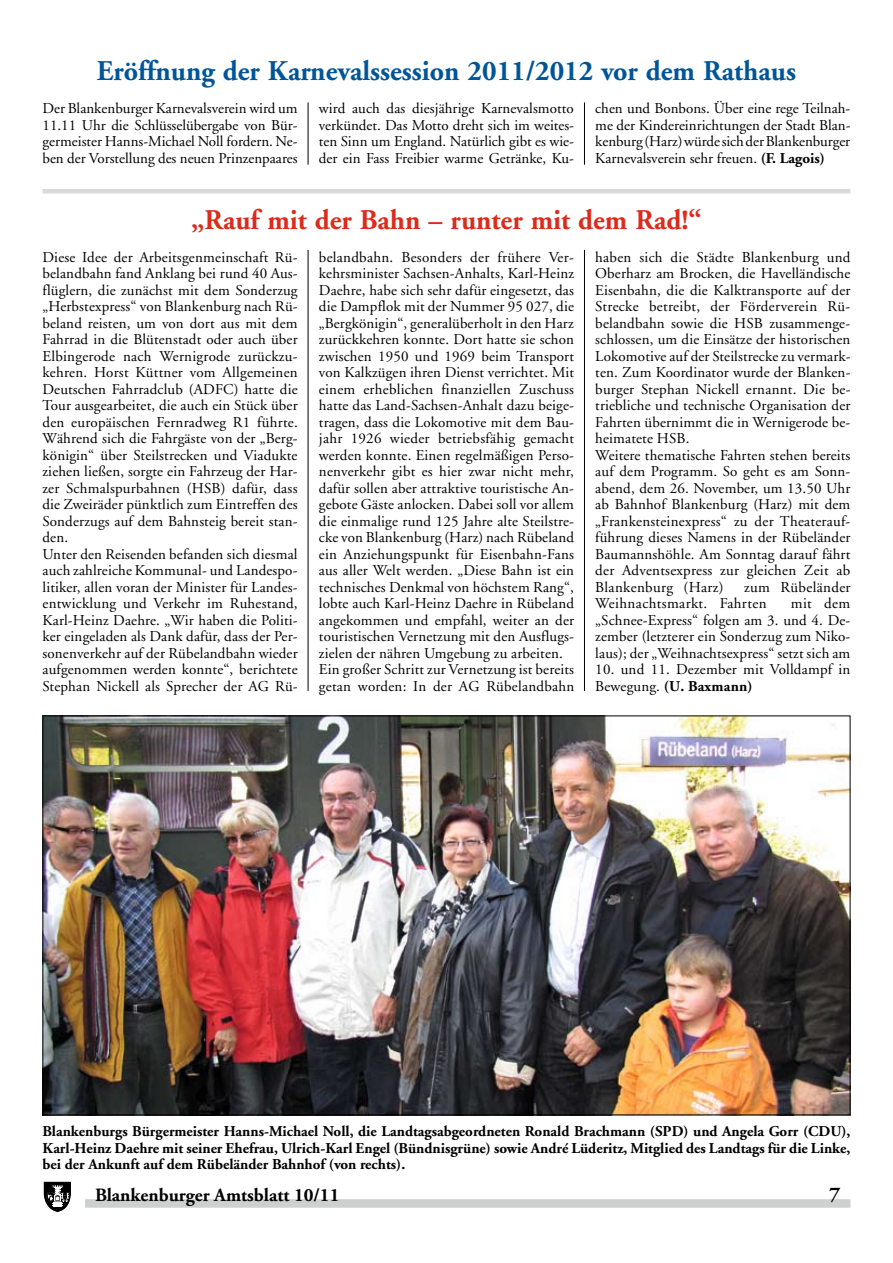
<style>
.page{position:relative;width:893px;height:1263px;background:#fff}
.page>*{position:absolute;margin:0;border:0;box-sizing:border-box;transform-origin:0 0}
.t1{font:700 28.5px "Adobe Garamond";color:#005598}
.t2{font:700 28.5px "Adobe Garamond";color:#dd2a1b}
.t3{font:700 21px "Adobe Garamond";color:#000}
.t4{font:700 18.75px "Adobe Garamond";color:#000}
.t5{font:15px/16.5px "Adobe Garamond";letter-spacing:.01em;color:#000}
.t6{font:700 15px/16.5px "Adobe Garamond";color:#000;text-align:justify}
.s1{font-weight:700}
</style>
<div class="page">
<svg style="left:43px;top:1182px;width:28px;height:30px"></svg>
<svg style="left:44px;top:1182px;width:26px;height:29px"></svg>
<div style="left:85px;top:1199px;width:765px;height:9px;background:#cecfcf"></div>
<hr style="left:584px;top:250px;width:1px;height:441px;background:#000">
<hr style="left:308px;top:250px;width:1px;height:441px;background:#000">
<hr style="left:584px;top:102px;width:1px;height:63px;background:#000">
<hr style="left:308px;top:102px;width:1px;height:63px;background:#000">
<div style="left:43px;top:189px;width:807px;height:5px;background:#d9d9da"></div>
<img style="left:45px;top:717px;width:803px;height:396px">
<h1 class="t1" style="left:97px;top:56px;width:700px">Eröffnung der Karnevalssession 2011/2012 vor dem Rathaus</h1>
<p class="t5" style="left:43px;top:101px;width:257px;text-align:justify">Der Blankenburger Karnevalsverein wird um 11.11 Uhr die Schlüsselübergabe von Bür&shy;germeister Hanns-Michael Noll fordern. Ne&shy;ben der Vorstellung des neuen Prinzenpaares</p>
<p class="t5" style="left:319px;top:101px;width:257px;text-align:justify">wird auch das diesjährige Karnevalsmotto verkündet. Das Motto dreht sich im weites&shy;ten Sinn um England. Natürlich gibt es wie&shy;der ein Fass Freibier warme Getränke, Ku-</p>
<p class="t5" style="left:595px;top:101px;width:257px;text-align:justify">chen und Bonbons. Über eine rege Teilnah&shy;me der Kindereinrichtungen der Stadt Blan&shy;kenburg (Harz) würde sich der Blankenburger Karnevalsverein sehr freuen. <span class="s1">(F. Lagois)</span></p>
<h1 class="t2" style="left:191px;top:204px;width:512px">„Rauf mit der Bahn – runter mit dem Rad!“</h1>
<p class="t5" style="left:43px;top:249px;width:257px">Diese Idee der Arbeitsgenmeinschaft Rü&shy;belandbahn fand Anklang bei rund 40 Aus&shy;flüglern, die zunächst mit dem Sonderzug „Herbstexpress“ von Blankenburg nach Rü&shy;beland reisten, um von dort aus mit dem Fahrrad in die Blütenstadt oder auch über Elbingerode nach Wernigrode zurückzu&shy;kehren. Horst Küttner vom Allgemeinen Deutschen Fahrradclub (ADFC) hatte die Tour ausgearbeitet, die auch ein Stück über den europäischen Fernradweg R1 führte.<br>Während sich die Fahrgäste von der „Berg&shy;königin“ über Steilstrecken und Viadukte ziehen ließen, sorgte ein Fahrzeug der Har&shy;zer Schmalspurbahnen (HSB) dafür, dass die Zweiräder pünktlich zum Eintreffen des Sonderzugs auf dem Bahnsteig bereit stan&shy;den.<br>Unter den Reisenden befanden sich diesmal auch zahlreiche Kommunal- und Landespo&shy;litiker, allen voran der Minister für Landes&shy;entwicklung und Verkehr im Ruhestand, Karl-Heinz Daehre. „Wir haben die Politi&shy;ker eingeladen als Dank dafür, dass der Per&shy;sonenverkehr auf der Rübelandbahn wieder aufgenommen werden konnte“, berichtete Stephan Nickell als Sprecher der AG Rü-</p>
<p class="t5" style="left:319px;top:249px;width:257px">belandbahn. Besonders der frühere Ver&shy;kehrsminister Sachsen-Anhalts, Karl-Heinz Daehre, habe sich sehr dafür eingesetzt, das die Dampflok mit der Nummer 95 027, die „Bergkönigin“, generalüberholt in den Harz zurückkehren konnte. Dort hatte sie schon zwischen 1950 und 1969 beim Transport von Kalkzügen ihren Dienst verrichtet. Mit einem erheblichen finanziellen Zuschuss hatte das Land-Sachsen-Anhalt dazu beige&shy;tragen, dass die Lokomotive mit dem Bau&shy;jahr 1926 wieder betriebsfähig gemacht werden konnte. Einen regelmäßigen Perso&shy;nenverkehr gibt es hier zwar nicht mehr, dafür sollen aber attraktive touristische An&shy;gebote Gäste anlocken. Dabei soll vor allem die einmalige rund 125 Jahre alte Steilstre&shy;cke von Blankenburg (Harz) nach Rübeland ein Anziehungspunkt für Eisenbahn-Fans aus aller Welt werden. „Diese Bahn ist ein technisches Denkmal von höchstem Rang“, lobte auch Karl-Heinz Daehre in Rübeland angekommen und empfahl, weiter an der touristischen Vernetzung mit den Ausflugs&shy;zielen der nähren Umgebung zu arbeiten.<br>Ein großer Schritt zur Vernetzung ist bereits getan worden: In der AG Rübelandbahn</p>
<p class="t5" style="left:595px;top:249px;width:257px">haben sich die Städte Blankenburg und Oberharz am Brocken, die Havelländische Eisenbahn, die die Kalktransporte auf der Strecke betreibt, der Förderverein Rü&shy;belandbahn sowie die HSB zusammenge&shy;schlossen, um die Einsätze der historischen Lokomotive auf der Steilstrecke zu vermark&shy;ten. Zum Koordinator wurde der Blanken&shy;burger Stephan Nickell ernannt. Die be&shy;triebliche und technische Organisation der Fahrten übernimmt die in Wernigerode be&shy;heimatete HSB.<br>Weitere thematische Fahrten stehen bereits auf dem Programm. So geht es am Sonn&shy;abend, dem 26. November, um 13.50 Uhr ab Bahnhof Blankenburg (Harz) mit dem „Frankensteinexpress“ zu der Theaterauf&shy;führung dieses Namens in der Rübeländer Baumannshöhle. Am Sonntag darauf fährt der Adventsexpress zur gleichen Zeit ab Blankenburg (Harz)</p>
<p class="t5" style="left:595px;top:579px;width:257px;text-indent:149px">zum Rübeländer<br>Weihnachtsmarkt. Fahrten</p>
<p class="t5" style="left:595px;top:596px;width:257px;text-align:justify;text-indent:196px">mit dem „Schnee-Express“ folgen am 3. und 4. De&shy;zember (letzterer ein Sonderzug zum Niko&shy;laus); der „Weihnachtsexpress“ setzt sich am</p>
<p class="t5" style="left:595px;top:662px;width:257px">10. und 11. Dezember mit Volldampf in<br>Bewegung. <span class="s1">(U. Baxmann)</span></p>
<p class="t6" style="left:43px;top:1124px;width:809px">Blankenburgs Bürgermeister Hanns-Michael Noll, die Landtagsabgeordneten Ronald Brachmann (SPD) und Angela Gorr (CDU), Karl-Heinz Daehre mit seiner Ehefrau, Ulrich-Karl Engel (Bündnisgrüne) sowie André Lüderitz, Mitglied des Landtags für die Linke, bei der Ankunft auf dem Rübeländer Bahnhof (von rechts).</p>
<p class="t4" style="left:95px;top:1185px;width:246px">Blankenburger Amtsblatt 10/11</p>
<h2 class="t3" style="left:829px;top:1183px;width:12px">7</h2>
</div>
